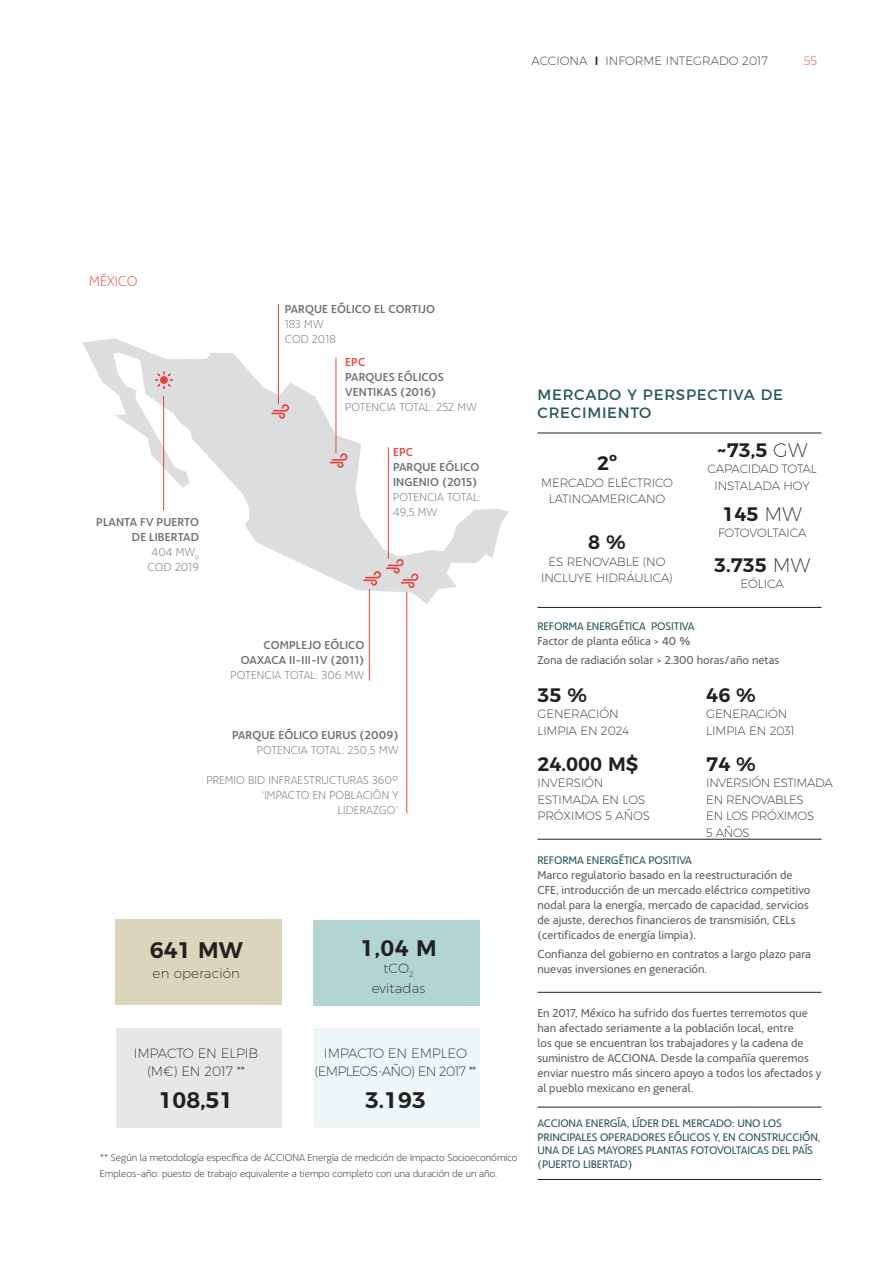
<style>
.page{position:relative;width:893px;height:1263px;background:#fff}
.page>*{position:absolute;margin:0;border:0;box-sizing:border-box;transform-origin:0 0}
.t1{font:600 22.5px "Montserrat";color:#231f20}
.t2{font:600 19.5px "Montserrat";color:#231f20}
._60_TITULAR_TABLA_GR{font:15px/18px "Montserrat";letter-spacing:.05em;color:#265958}
._03_LADILLO{font:300 15px "Acciona";color:#ee4234}
.t3{font:200 13.5px/18px "Montserrat";letter-spacing:-.05em;color:#231f20;text-align:center}
.t4{font:200 13.5px/18px "Montserrat";letter-spacing:-.01em;color:#231f20;text-align:center}
.t5{font:200 13.5px "Montserrat";letter-spacing:.01em;color:#231f20}
._61_SUBTITULO_TABLA{font:12px/15px "Acciona";color:#5a5e5f}
.t6{font:200 12px/16.5px "Montserrat";letter-spacing:-.01em;color:#231f20;text-align:center}
.t7{font:300 12px/15px "Acciona";letter-spacing:.01em;color:#6c6d70;text-align:right}
.t8{font:500 12px/15px "Acciona";letter-spacing:.01em;color:#6c6d70}
.t9{font:200 12px/16.5px "Montserrat";letter-spacing:-.03em;color:#231f20}
.t10{font:500 12px "Acciona";letter-spacing:.01em;color:#ee4234}
.t11{font:200 12px "Montserrat";color:#ee4234}
._64_DATOS_GRAFICO{font:11.55px/13.5px "Acciona";letter-spacing:-.01em;color:#265958}
._63_NOTA_GRAFICO_Y_T{font:300 10.5px "Acciona";color:#231f20}
.s1{font-weight:500}
.s2{font-weight:200}
</style>
<div class="page">
<div style="left:314px;top:1029px;width:166px;height:99px;background:#edf7f7"></div>
<div style="left:116px;top:1029px;width:166px;height:99px;background:#e6e7e9"></div>
<div style="left:313px;top:920px;width:167px;height:85px;background:#b2d4d3"></div>
<div style="left:115px;top:919px;width:167px;height:85px;background:#dad5bb"></div>
<hr style="left:537px;top:839px;width:284px;height:1px;background:#231f20">
<hr style="left:537px;top:1179px;width:284px;height:1px;background:#231f20">
<hr style="left:537px;top:433px;width:284px;height:1px;background:#231f20">
<hr style="left:537px;top:607px;width:284px;height:1px;background:#231f20">
<hr style="left:537px;top:992px;width:284px;height:1px;background:#231f20">
<hr style="left:537px;top:1107px;width:284px;height:1px;background:#231f20">
<svg style="left:83px;top:338px;width:426px;height:266px"></svg>
<svg style="left:271px;top:404px;width:18px;height:15px"></svg>
<svg style="left:330px;top:453px;width:17px;height:15px"></svg>
<svg style="left:363px;top:559px;width:55px;height:29px;background:#dec5c6"></svg>
<hr style="left:163px;top:396px;width:1px;height:115px;background:#ee4234">
<hr style="left:278px;top:304px;width:1px;height:100px;background:#ee4234">
<hr style="left:336px;top:358px;width:1px;height:95px;background:#ee4234">
<hr style="left:369px;top:589px;width:1px;height:91px;background:#ee4234">
<hr style="left:406px;top:592px;width:1px;height:221px;background:#ee4234">
<hr style="left:388px;top:447px;width:1px;height:112px;background:#ee4234">
<svg style="left:155px;top:371px;width:18px;height:18px"></svg>
<p class="t6" style="left:532px;top:52px;width:238px">ACCIONA <span class="s1">I</span> INFORME INTEGRADO 2017</p>
<p class="t11" style="left:804px;top:52px;width:15px">55</p>
<p class="_03_LADILLO" style="left:89px;top:270px;width:50px">MÉXICO</p>
<p class="t8" style="left:96px;top:513px;width:104px;text-align:right">PLANTA FV PUERTO<br>DE LIBERTAD</p>
<p class="t7" style="left:152px;top:543px;width:49px">404 MW<sub>P</sub></p>
<p class="t7" style="left:148px;top:558px;width:53px">COD 2019</p>
<p class="t8" style="left:285px;top:300px;width:152px">PARQUE EÓLICO EL CORTIJO</p>
<p class="t7" style="left:285px;top:316px;width:40px">183 MW</p>
<p class="t7" style="left:285px;top:331px;width:53px">COD 2018</p>
<p class="t10" style="left:345px;top:353px;width:22px">EPC</p>
<p class="t8" style="left:345px;top:369px;width:100px">PARQUES EÓLICOS<br>VENTIKAS (2016)</p>
<p class="t7" style="left:345px;top:399px;width:133px">POTENCIA TOTAL: 252 MW</p>
<p class="t10" style="left:393px;top:442px;width:22px">EPC</p>
<p class="t8" style="left:393px;top:458px;width:88px">PARQUE EÓLICO<br>INGENIO (2015)</p>
<p class="t7" style="left:393px;top:488px;width:89px;text-align:left">POTENCIA TOTAL:<br>49,5 MW</p>
<p class="t8" style="left:241px;top:636px;width:125px;text-align:right">COMPLEJO EÓLICO<br>OAXACA II-III-IV (2011)</p>
<p class="t7" style="left:231px;top:667px;width:135px">POTENCIA TOTAL: 306 MW</p>
<p class="t8" style="left:232px;top:726px;width:168px">PARQUE EÓLICO EURUS (2009)</p>
<p class="t7" style="left:257px;top:742px;width:143px">POTENCIA TOTAL: 250,5 MW</p>
<p class="t7" style="left:206px;top:772px;width:194px">PREMIO BID INFRAESTRUCTURAS 360º</p>
<p class="t7" style="left:261px;top:787px;width:139px">‘IMPACTO EN POBLACIÓN Y<br>LIDERAZGO’</p>
<p class="t1" style="left:150px;top:932px;width:94px">641 MW</p>
<p class="t5" style="left:153px;top:963px;width:89px">en operación</p>
<p class="t4" style="left:134px;top:1043px;width:126px">IMPACTO EN ELPIB (M€) EN 2017 **</p>
<p class="t1" style="left:159px;top:1081px;width:76px">108,51</p>
<p class="t1" style="left:360px;top:930px;width:78px">1,04 M</p>
<p class="t4" style="left:383px;top:958px;width:32px">tCO<sub>2</sub></p>
<p class="t5" style="left:372px;top:978px;width:55px">evitadas</p>
<p class="t3" style="left:315px;top:1043px;width:163px">IMPACTO EN EMPLEO (EMPLEOS-AÑO) EN 2017 **</p>
<p class="t1" style="left:365px;top:1081px;width:62px">3.193</p>
<p class="_63_NOTA_GRAFICO_Y_T" style="left:100px;top:1150px;width:419px">** Según la metodología específica de ACCIONA Energía de medición de Impacto Socioeconómico</p>
<p class="_63_NOTA_GRAFICO_Y_T" style="left:100px;top:1166px;width:399px">Empleos-año: puesto de trabajo equivalente a tiempo completo con una duración de un año.</p>
<p class="_60_TITULAR_TABLA_GR" style="left:537px;top:384px;width:247px">MERCADO Y PERSPECTIVA DE<br>CRECIMIENTO</p>
<p class="t2" style="left:717px;top:434px;width:92px">~73,5 <span class="s2">GW</span></p>
<p class="t6" style="left:708px;top:460px;width:111px">CAPACIDAD TOTAL<br>INSTALADA HOY</p>
<p class="t2" style="left:597px;top:447px;width:22px">2º</p>
<p class="t6" style="left:541px;top:473px;width:133px">MERCADO ELÉCTRICO<br>LATINOAMERICANO</p>
<p class="t2" style="left:588px;top:527px;width:39px">8 %</p>
<p class="t6" style="left:541px;top:552px;width:133px">ES RENOVABLE (NO<br>INCLUYE HIDRÁULICA)</p>
<p class="t2" style="left:714px;top:549px;width:97px">3.735 <span class="s2">MW</span></p>
<p class="t2" style="left:723px;top:498px;width:81px">145 <span class="s2">MW</span></p>
<p class="t6" style="left:718px;top:524px;width:90px">FOTOVOLTAICA</p>
<p class="t6" style="left:741px;top:574px;width:45px">EÓLICA</p>
<p class="_64_DATOS_GRAFICO" style="left:537px;top:618px;width:159px">REFORMA ENERGÉTICA POSITIVA</p>
<p class="_61_SUBTITULO_TABLA" style="left:537px;top:632px;width:155px">Factor de planta eólica &gt; 40 %</p>
<p class="_61_SUBTITULO_TABLA" style="left:537px;top:651px;width:243px">Zona de radiación solar &gt; 2.300 horas/año netas</p>
<p class="t2" style="left:537px;top:679px;width:51px">35 %</p>
<p class="t6" style="left:537px;top:704px;width:93px;text-align:left">GENERACIÓN<br>LIMPIA EN 2024</p>
<p class="t2" style="left:537px;top:748px;width:102px">24.000 M$</p>
<p class="t6" style="left:537px;top:774px;width:114px;text-align:left">INVERSIÓN<br>ESTIMADA EN LOS<br>PRÓXIMOS 5 AÑOS</p>
<p class="t2" style="left:706px;top:679px;width:51px">46 %</p>
<p class="t6" style="left:706px;top:704px;width:90px;text-align:left">GENERACIÓN<br>LIMPIA EN 2031</p>
<p class="t2" style="left:706px;top:748px;width:51px">74 %</p>
<p class="t9" style="left:706px;top:774px;width:128px">INVERSIÓN ESTIMADA<br>EN RENOVABLES<br>EN LOS PRÓXIMOS<br>5 AÑOS</p>
<p class="_64_DATOS_GRAFICO" style="left:537px;top:852px;width:156px">REFORMA ENERGÉTICA POSITIVA</p>
<p class="_61_SUBTITULO_TABLA" style="left:537px;top:866px;width:274px">Marco regulatorio basado en la reestructuración de CFE, introducción de un mercado eléctrico competitivo nodal para la energía, mercado de capacidad, servicios de ajuste, derechos financieros de transmisión, CELs (certificados de energía limpia).</p>
<p class="_61_SUBTITULO_TABLA" style="left:537px;top:946px;width:275px">Confianza del gobierno en contratos a largo plazo para nuevas inversiones en generación.</p>
<p class="_61_SUBTITULO_TABLA" style="left:537px;top:1005px;width:286px">En 2017, México ha sufrido dos fuertes terremotos que han afectado seriamente a la población local, entre<br>los que se encuentran los trabajadores y la cadena de suministro de ACCIONA. Desde la compañía queremos enviar nuestro más sincero apoyo a todos los afectados y al pueblo mexicano en general.</p>
<p class="_64_DATOS_GRAFICO" style="left:537px;top:1115px;width:284px">ACCIONA ENERGÍA, LÍDER DEL MERCADO: UNO LOS PRINCIPALES OPERADORES EÓLICOS Y, EN CONSTRUCCIÓN, UNA DE LAS MAYORES PLANTAS FOTOVOLTAICAS DEL PAÍS (PUERTO LIBERTAD)</p>
</div>
